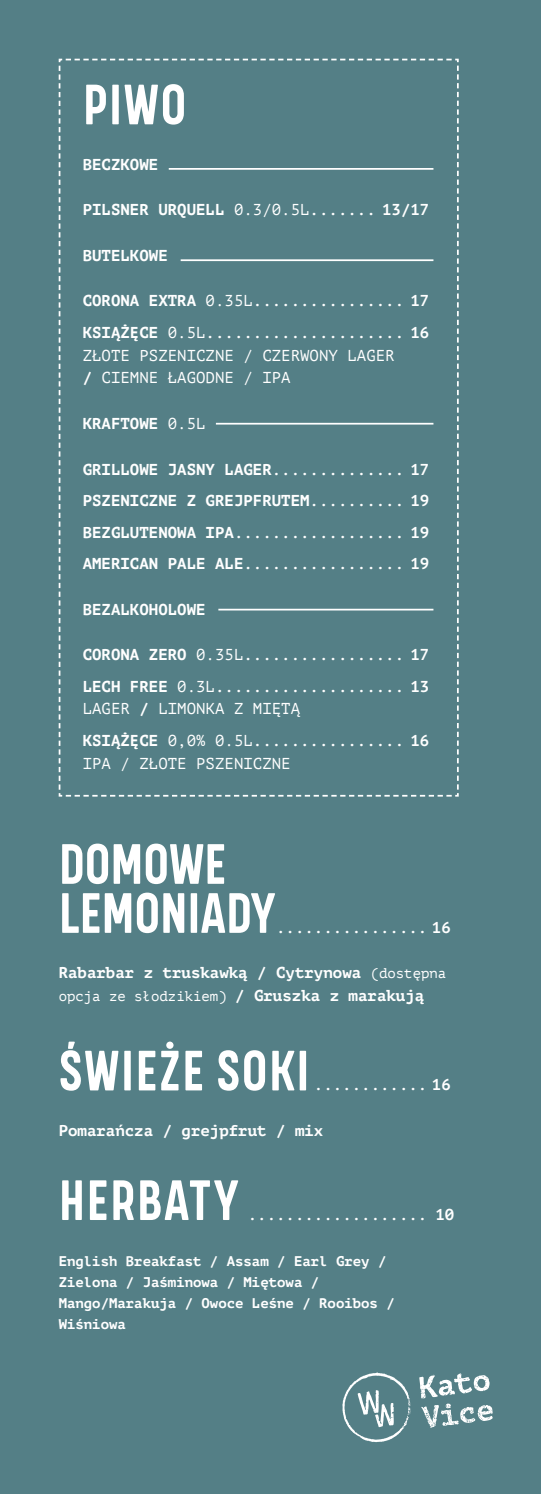
<style>
.page{position:relative;width:541px;height:1494px;background:#fff}
.page>*{position:absolute;margin:0;border:0;box-sizing:border-box;transform-origin:0 0}
.t1{font:700 56px "Kelpt A3";letter-spacing:.02em;color:#fff}
.t2{font:700 56px "Kelpt A3";letter-spacing:-.01em;color:#fff}
.t3{font:700 15.75px "PT Mono";color:#fff}
.t4{font:15.75px "PT Mono";color:#fff}
.t5{font:700 14px/21px "PT Mono";color:#fff}
.t6{font:14px "PT Mono";color:#fff}
.s1{font-weight:400}
.s2{font-weight:700}
.s3{font-weight:400;font-size:14px}
.s4{font-weight:700;font-size:15.75px}
</style>
<div class="page">
<div style="left:0;top:0;width:541px;height:1493px;background:#547f86"></div>
<svg style="left:58px;top:58px;width:401px;height:739px"></svg>
<hr style="left:216px;top:423px;width:217px;height:1px;background:#fff">
<hr style="left:169px;top:168px;width:264px;height:2px;background:#fff">
<hr style="left:181px;top:259px;width:252px;height:2px;background:#fff">
<hr style="left:218px;top:608px;width:215px;height:2px;background:#fff">
<svg style="left:342px;top:1372px;width:68px;height:69px"></svg>
<svg style="left:419px;top:1373px;width:73px;height:54px"></svg>
<p class="t1" style="left:83px;top:70px;width:105px">PIWO</p>
<p class="t3" style="left:83px;top:155px;width:77px">BECZKOWE</p>
<p class="t3" style="left:83px;top:200px;width:348px">PILSNER URQUELL <span class="s1">0.3/0.5L</span>....... 13/17</p>
<p class="t3" style="left:83px;top:246px;width:87px">BUTELKOWE</p>
<p class="t3" style="left:83px;top:291px;width:348px">CORONA EXTRA <span class="s1">0.35L</span>................ 17</p>
<p class="t3" style="left:83px;top:323px;width:348px">KSIĄŻĘCE <span class="s1">0.5L</span>..................... 16</p>
<p class="t4" style="left:83px;top:346px;width:313px">ZŁOTE PSZENICZNE / CZERWONY LAGER</p>
<p class="t4" style="left:83px;top:369px;width:209px"><span class="s2">/</span> CIEMNE ŁAGODNE / IPA</p>
<p class="t3" style="left:83px;top:414px;width:124px">KRAFTOWE <span class="s1">0.5L</span></p>
<p class="t3" style="left:83px;top:459px;width:348px">GRILLOWE JASNY LAGER.............. 17</p>
<p class="t3" style="left:83px;top:491px;width:348px">PSZENICZNE Z GREJPFRUTEM.......... 19</p>
<p class="t3" style="left:83px;top:522px;width:348px">BEZGLUTENOWA IPA.................. 19</p>
<p class="t3" style="left:83px;top:554px;width:348px">AMERICAN PALE ALE................. 19</p>
<p class="t3" style="left:83px;top:599px;width:124px">BEZALKOHOLOWE</p>
<p class="t3" style="left:83px;top:645px;width:348px">CORONA ZERO <span class="s1">0.35L</span>................. 17</p>
<p class="t3" style="left:83px;top:676px;width:348px">LECH FREE <span class="s1">0.3L</span>.................... 13</p>
<p class="t4" style="left:83px;top:700px;width:219px">LAGER <span class="s2">/</span> LIMONKA Z MIĘTĄ</p>
<p class="t3" style="left:83px;top:731px;width:348px">KSIĄŻĘCE <span class="s1">0,0% 0.5L</span>................ 16</p>
<p class="t4" style="left:83px;top:754px;width:209px">IPA / ZŁOTE PSZENICZNE</p>
<p class="t1" style="left:59px;top:829px;width:169px">DOMOWE</p>
<p class="t2" style="left:59px;top:878px;width:219px">LEMONIADY</p>
<p class="t3" style="left:276px;top:917px;width:176px">................ 16</p>
<p class="t3" style="left:59px;top:963px;width:389px">Rabarbar z truskawką / Cytrynowa <span class="s3">(dostępna</span></p>
<p class="t6" style="left:59px;top:988px;width:367px">opcja ze słodzikiem) <span class="s4">/ Gruszka z marakują</span></p>
<p class="t1" style="left:59px;top:1036px;width:252px">ŚWIEŻE SOKI</p>
<p class="t3" style="left:314px;top:1075px;width:138px">............ 16</p>
<p class="t3" style="left:59px;top:1120px;width:266px">Pomarańcza / grejpfrut / mix</p>
<p class="t1" style="left:59px;top:1165px;width:182px">HERBATY</p>
<p class="t3" style="left:248px;top:1204px;width:208px">................... 10</p>
<p class="t5" style="left:59px;top:1249px;width:329px">English Breakfast / Assam / Earl Grey /</p>
<p class="t5" style="left:59px;top:1270px;width:262px">Zielona / Jaśminowa / Miętowa /</p>
<p class="t5" style="left:59px;top:1291px;width:338px">Mango/Marakuja / Owoce Leśne / Rooibos /<br>Wiśniowa</p>
</div>
